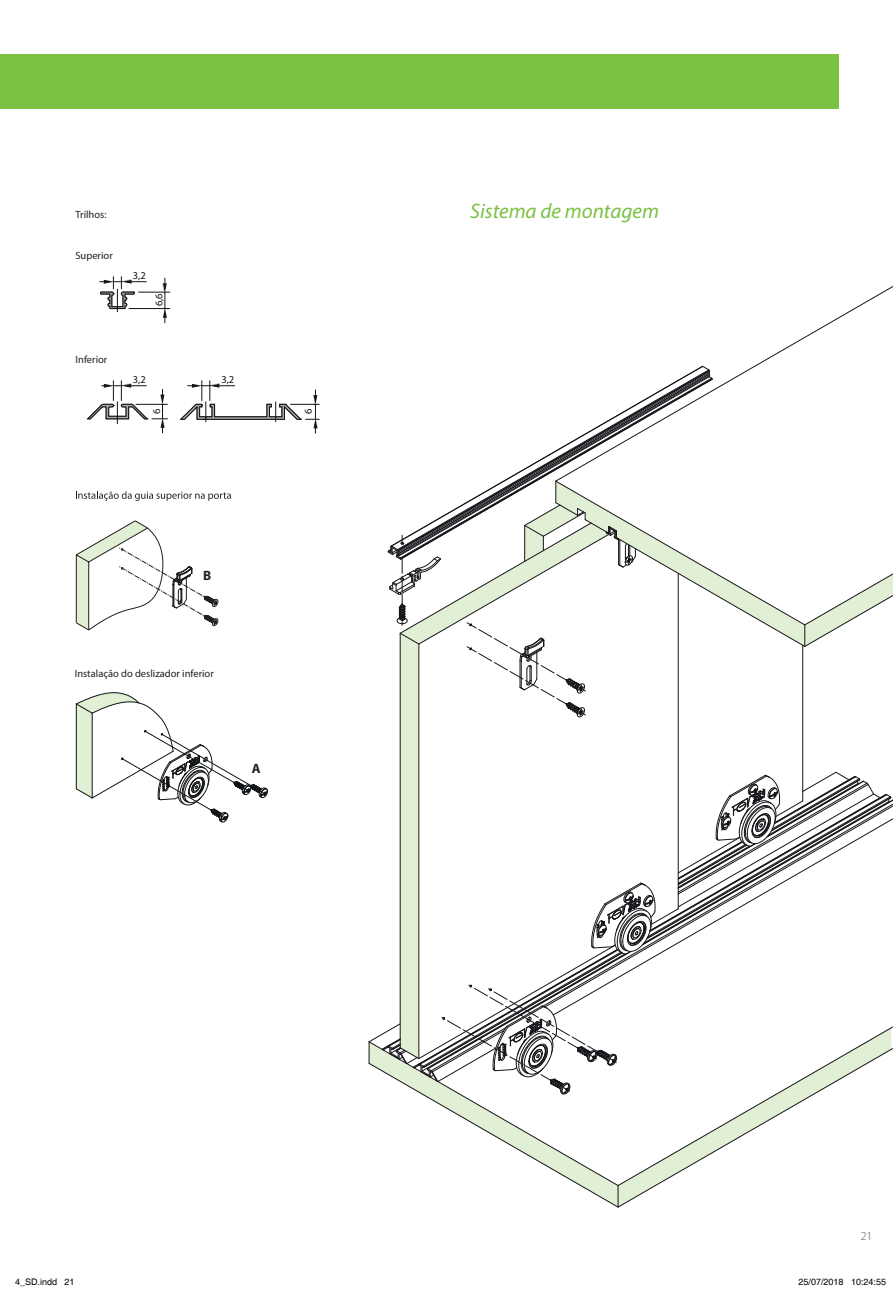
<style>
.page{position:relative;width:893px;height:1290px;background:#fff}
.page>*{position:absolute;margin:0;border:0;box-sizing:border-box;transform-origin:0 0}
.t1{font:italic 21px "Myriad Pro";color:#79c142}
.t2{font:700 13.5px "Myriad Pro";color:#231f20}
.t3{font:300 12px "Myriad Pro";color:#57585a}
.t4{font:700 11.55px "Myriad Pro";color:#111416;scale:1.08 1}
.t5{font:10.5px "Myriad Pro";color:#231f20}
.t6{font:10.5px "Myriad Pro";color:#111416}
.t7{font:9px "Helvetica";color:#000}
</style>
<div class="page">
<div style="left:0;top:55px;width:839px;height:54px;background:#7bc142"></div>
<svg style="left:86px;top:381px;width:81px;height:52px"></svg>
<svg style="left:179px;top:381px;width:140px;height:52px"></svg>
<svg style="left:401px;top:718px;width:19px;height:53px"></svg>
<hr style="left:400px;top:633px;width:1px;height:415px;background:#18151a">
<hr style="left:678px;top:573px;width:1px;height:336px;background:#18151a">
<hr style="left:418px;top:644px;width:1px;height:414px;background:#18151a">
<hr style="left:802px;top:645px;width:1px;height:156px;background:#18151a">
<svg style="left:368px;top:771px;width:525px;height:437px"></svg>
<svg style="left:387px;top:354px;width:506px;height:364px"></svg>
<hr style="left:138px;top:292px;width:32px;height:1px;background:#111416">
<hr style="left:129px;top:308px;width:41px;height:1px;background:#111416">
<svg style="left:163px;top:278px;width:4px;height:45px"></svg>
<svg style="left:100px;top:277px;width:46px;height:35px"></svg>
<svg style="left:75px;top:692px;width:193px;height:131px"></svg>
<div style="left:254px;top:765px;width:11px;height:14px;background:#fff"></div>
<svg style="left:76px;top:491px;width:155px;height:10px"></svg>
<svg style="left:75px;top:520px;width:144px;height:111px"></svg>
<p class="t5" style="left:75px;top:208px;width:33px">Trilhos:</p>
<p class="t5" style="left:75px;top:249px;width:39px">Superior</p>
<p class="t5" style="left:76px;top:353px;width:33px">Inferior</p>
<p class="t6" style="left:133px;top:269px;width:14px">3,2</p>
<p class="t6" style="left:152px;top:306px;width:14px;rotate:-90deg">6,6</p>
<p class="t6" style="left:133px;top:373px;width:14px">3,2</p>
<p class="t6" style="left:221px;top:373px;width:14px">3,2</p>
<p class="t6" style="left:150px;top:414px;width:7px;rotate:-90deg">6</p>
<p class="t6" style="left:302px;top:414px;width:7px;rotate:-90deg">6</p>
<p class="t2" style="left:203px;top:566px;width:10px">B</p>
<p class="t5" style="left:75px;top:667px;width:141px">Instalação do deslizador inferior</p>
<p class="t4" style="left:252px;top:766px;width:12px">B<sup>A</sup></p>
<h1 class="t1" style="left:470px;top:198px;width:190px">Sistema de montagem</h1>
<p class="t3" style="left:861px;top:1229px;width:13px">21</p>
<p class="t7" style="left:15px;top:1277px;width:61px">4_SD.indd 21</p>
<p class="t7" style="left:798px;top:1277px;width:89px">25/07/2018 10:24:55</p>
</div>
